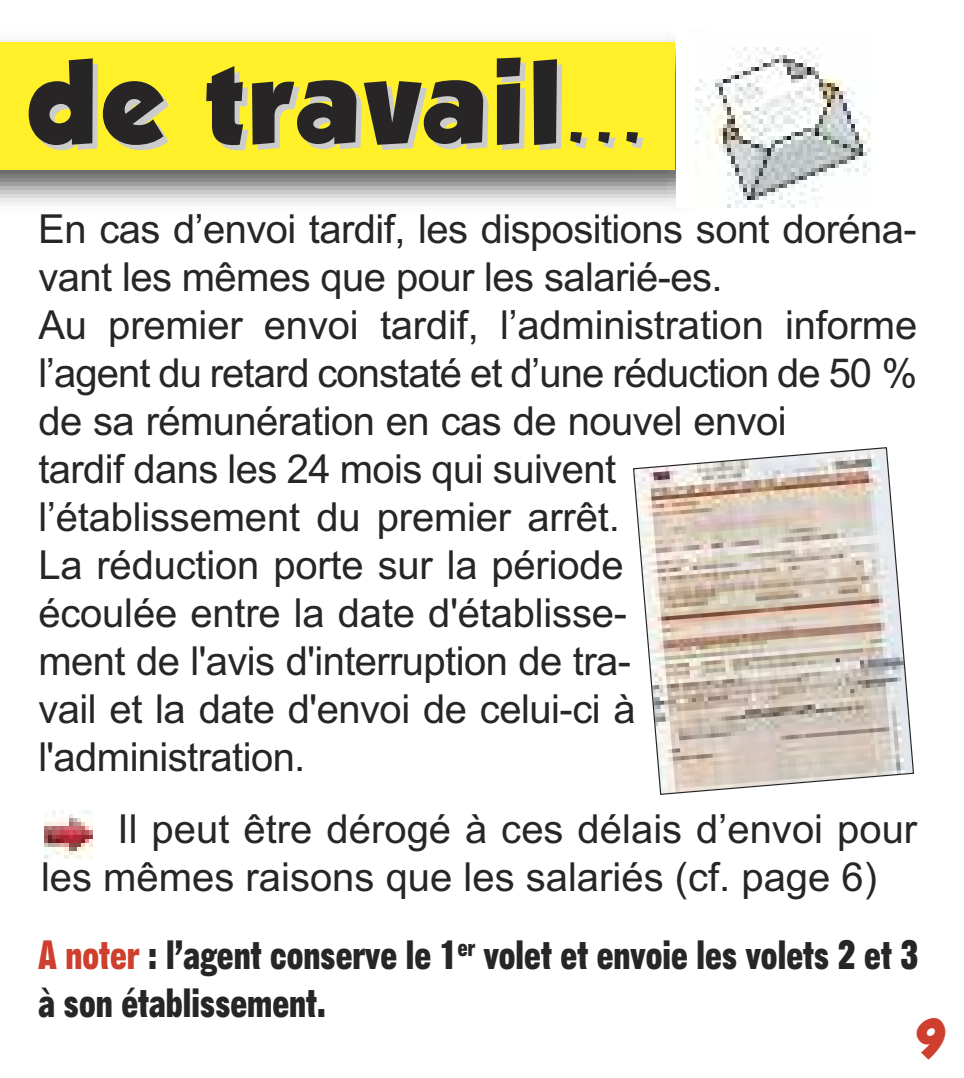
<style>
.page{position:relative;width:964px;height:1078px;background:#fff}
.page>*{position:absolute;margin:0;border:0;box-sizing:border-box;transform-origin:0 0}
.t1{font:104px "GROBOLD";letter-spacing:.05em;color:#272526}
.t2{font:48px "GROBOLD";color:#ce3f2d}
.t3{font:40px/48px "Arial";letter-spacing:-.015em;color:#272526}
.t4{font:40px/48px "Gothic No 13 BT";letter-spacing:-.015em;color:#272526}
.s1{color:#ce3f2d}
</style>
<div class="page">
<img style="left:0;top:40px;width:676px;height:166px">
<div style="left:0;top:42px;width:674px;height:128px;background:#fff029"></div>
<img style="left:696px;top:47px;width:174px;height:161px">
<img style="left:44px;top:810px;width:48px;height:48px">
<svg style="left:633px;top:447px;width:282px;height:348px"></svg>
<h1 class="t1" style="left:30px;top:41px;width:617px">de travail...</h1>
<p class="t3" style="left:38px;top:205px;width:880px">En cas d’envoi tardif, les dispositions sont doréna&shy;vant les mêmes que pour les salarié-es.<br>Au premier envoi tardif, l’administration informe l’agent du retard constaté et d’une réduction de 50 % de sa rémunération en cas de nouvel envoi<br>tardif dans les 24 mois qui suivent<br>l’établissement du premier arrêt.<br>La réduction porte sur la période<br>écoulée entre la date d'établisse-<br>ment de l'avis d'interruption de tra-<br>vail et la date d'envoi de celui-ci à<br>l'administration.</p>
<p class="t3" style="left:41px;top:804px;width:878px;text-indent:77px">Il peut être dérogé à ces délais d’envoi pour les mêmes raisons que les salariés (cf. page 6)</p>
<p class="t4" style="left:38px;top:931px;width:882px"><span class="s1">A noter</span> : l’agent conserve le 1<sup>er</sup> volet et envoie les volets 2 et 3 à son établissement.</p>
<p class="t2" style="left:917px;top:1009px;width:29px">9</p>
</div>
